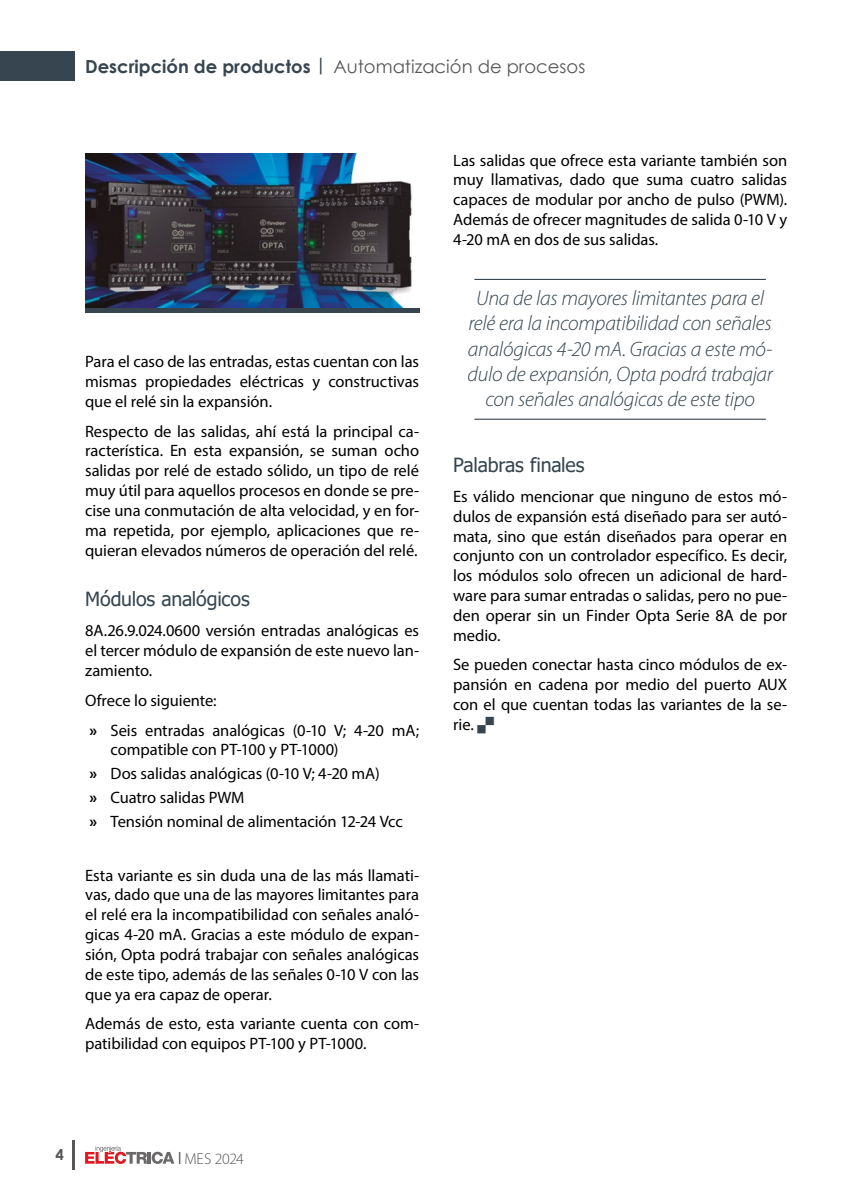
<style>
.page{position:relative;width:851px;height:1191px;background:#fff}
.page>*{position:absolute;margin:0;border:0;box-sizing:border-box;transform-origin:0 0}
.t1{font:italic 300 21px/25.2px "Myriad Pro";letter-spacing:-.015em;color:#36454f;text-align:center}
.t2{font:19.5px "Tahoma";letter-spacing:-.01em;color:#36454f}
.t3{font:18px "Century Gothic";color:#575756}
.t4{font:16.5px/19.8px "Myriad Pro";letter-spacing:-.005em;color:#000;text-align:justify}
.t5{font:300 15.75px "Myriad Pro";letter-spacing:-.02em;color:#575756}
.t6{font:700 15px "Century Gothic";color:#575756}
.s1{font-weight:700;color:#36454f}
.s2{font-weight:700}
</style>
<div class="page">
<hr style="left:72px;top:1140px;width:2px;height:29px;background:#575756">
<svg style="left:85px;top:1145px;width:89px;height:19px"></svg>
<div style="left:0;top:51px;width:74px;height:30px;background:#36454f"></div>
<img style="left:85px;top:153px;width:327px;height:155px">
<hr style="left:85px;top:308px;width:334px;height:4px;background:#36454f">
<hr style="left:474px;top:279px;width:291px;height:1px;background:#36454f">
<hr style="left:474px;top:418px;width:291px;height:2px;background:#36454f">
<p class="t3" style="left:85px;top:54px;width:501px"><span class="s1">Descripción de productos |</span> Automatización de procesos</p>
<p class="t4" style="left:85px;top:351px;width:335px">Para el caso de las entradas, estas cuentan con las mismas propiedades eléctricas y constructivas que el relé sin la expansión.</p>
<p class="t4" style="left:85px;top:421px;width:335px">Respecto de las salidas, ahí está la principal ca&shy;racterística. En esta expansión, se suman ocho salidas por relé de estado sólido, un tipo de relé muy útil para aquellos procesos en donde se pre&shy;cise una conmutación de alta velocidad, y en for&shy;ma repetida, por ejemplo, aplicaciones que re&shy;quieran elevados números de operación del relé.</p>
<p class="t2" style="left:85px;top:586px;width:166px">Módulos analógicos</p>
<p class="t4" style="left:85px;top:620px;width:335px">8A.26.9.024.0600 versión entradas analógicas es el tercer módulo de expansión de este nuevo lan&shy;zamiento.</p>
<p class="t4" style="left:85px;top:685px;width:335px;line-height:29.8px">Ofrece lo siguiente:<br><span class="s2">»</span> Seis entradas analógicas (0-10 V; 4-20 mA;</p>
<p class="t4" style="left:89px;top:737px;width:315px;line-height:23.9px;text-align:left;text-indent:21px">compatible con PT-100 y PT-1000)<br><span class="s2">»</span> Dos salidas analógicas (0-10 V; 4-20 mA)<br><span class="s2">»</span> Cuatro salidas PWM<br><span class="s2">»</span> Tensión nominal de alimentación 12-24 Vcc</p>
<p class="t4" style="left:85px;top:865px;width:335px">Esta variante es sin duda una de las más llamati&shy;vas, dado que una de las mayores limitantes para el relé era la incompatibilidad con señales analó&shy;gicas 4-20 mA. Gracias a este módulo de expan&shy;sión, Opta podrá trabajar con señales analógicas de este tipo, además de las señales 0-10 V con las que ya era capaz de operar.</p>
<p class="t4" style="left:85px;top:1013px;width:335px">Además de esto, esta variante cuenta con com&shy;patibilidad con equipos PT-100 y PT-1000.</p>
<p class="t4" style="left:453px;top:150px;width:335px">Las salidas que ofrece esta variante también son muy llamativas, dado que suma cuatro salidas capaces de modular por ancho de pulso (PWM).<br>Además de ofrecer magnitudes de salida 0-10 V y 4-20 mA en dos de sus salidas.</p>
<p class="t1" style="left:467px;top:286px;width:307px">Una de las mayores limitantes para el relé era la incompatibilidad con señales analógicas 4-20 mA. Gracias a este mó&shy;dulo de expansión, Opta podrá trabajar con señales analógicas de este tipo</p>
<p class="t2" style="left:453px;top:452px;width:133px">Palabras finales</p>
<p class="t4" style="left:453px;top:486px;width:335px">Es válido mencionar que ninguno de estos mó&shy;dulos de expansión está diseñado para ser autó&shy;mata, sino que están diseñados para operar en conjunto con un controlador específico. Es decir, los módulos solo ofrecen un adicional de hard&shy;ware para sumar entradas o salidas, pero no pue&shy;den operar sin un Finder Opta Serie 8A de por medio.</p>
<p class="t4" style="left:453px;top:655px;width:335px">Se pueden conectar hasta cinco módulos de ex&shy;pansión en cadena por medio del puerto AUX con el que cuentan todas las variantes de la se&shy;rie.</p>
<p class="t6" style="left:55px;top:1143px;width:10px">4</p>
<p class="t5" style="left:178px;top:1149px;width:67px"><sup>|</sup> MES 2024</p>
</div>
